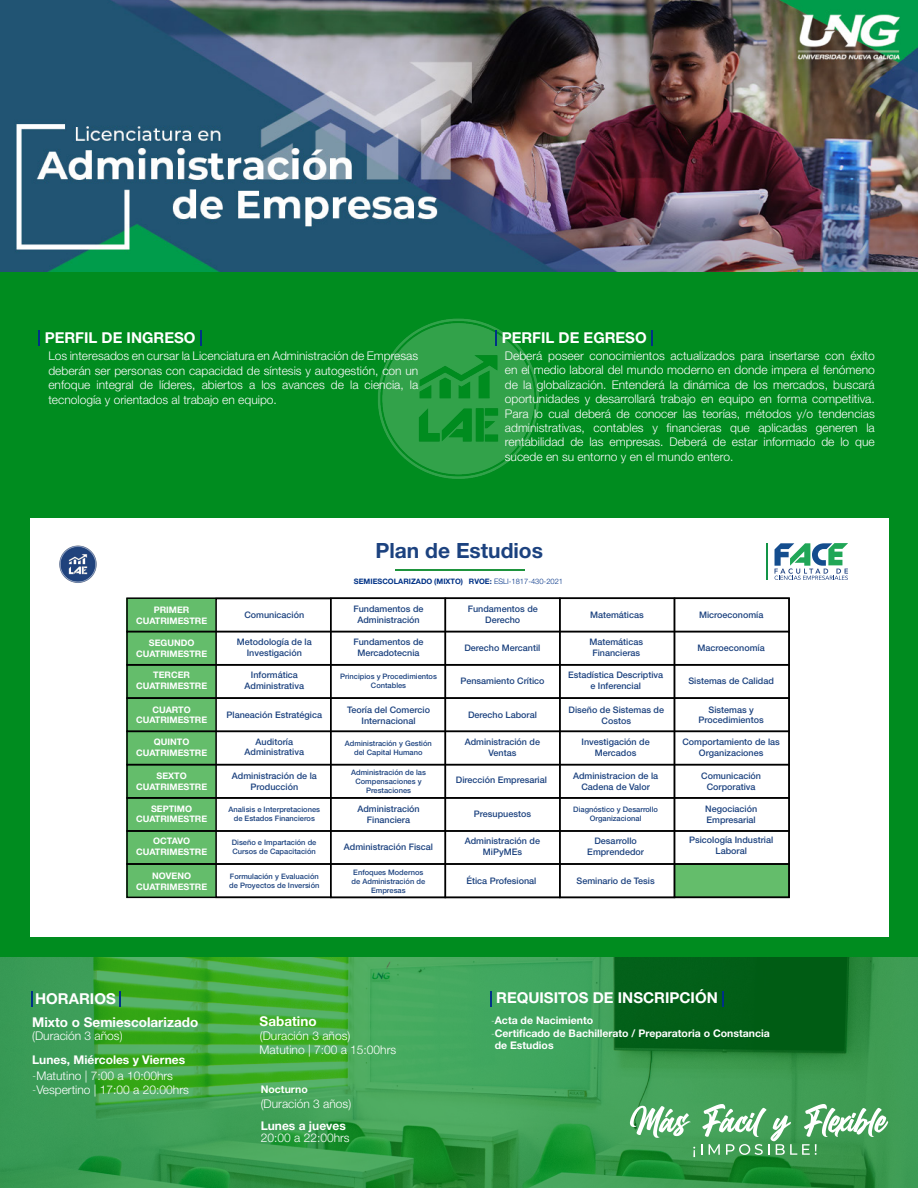
<style>
.page{position:relative;width:918px;height:1188px;background:#008c1f}
.page>*{position:absolute;margin:0;border:0;box-sizing:border-box;transform-origin:0 0}
.t1{font:700 21px "Helvetica Neue LT Std";color:#1c427f}
.t2{font:700 15px "Helvetica Neue LT Std";color:#fff}
.t3{font:700 13.5px "Helvetica Neue LT Std";color:#fff}
.t4{font:300 12px/14.4px "Helvetica Neue LT Std";color:#fcfcfc}
.t5{font:300 12px "Helvetica Neue LT Std";color:#fff}
.t6{font:700 12px "Helvetica Neue LT Std";color:#fff}
.t7{font:700 10.5px/12.6px "Helvetica Neue LT Std";color:#fff}
.t8{font:500 9px/10.8px "Helvetica Neue LT Std";color:#1c427f;text-align:center}
.t9{font:700 9px "Helvetica Neue LT Std";color:#fff}
.t10{font:500 7.5px/9px "Helvetica Neue LT Std";color:#1c427f;text-align:center}
.t11{font:700 7.5px "Helvetica Neue LT Std";color:#003286}
.t12{font:300 7.5px "Helvetica Neue LT Std";color:#003286}
.s1{font-weight:700}
.s2{font-weight:100}
</style>
<div class="page">
<svg style="left:0;top:957px;width:918px;height:231px;background:#369847"></svg>
<svg style="left:491px;top:991px;width:1px;height:16px"></svg>
<svg style="left:722px;top:991px;width:2px;height:16px"></svg>
<svg style="left:31px;top:991px;width:1px;height:16px"></svg>
<svg style="left:119px;top:991px;width:1px;height:16px"></svg>
<div style="left:30px;top:518px;width:858px;height:418px;background:#fff"></div>
<div style="left:126px;top:599px;width:89px;height:299px;background:#64bd6b"></div>
<div style="left:674px;top:864px;width:115px;height:33px;background:#64bd6b"></div>
<hr style="left:396px;top:570px;width:129px;height:1px;background:#1e943d">
<div style="left:126px;top:631px;width:664px;height:35px;border:2px solid #000"></div>
<div style="left:126px;top:664px;width:664px;height:35px;border:2px solid #000"></div>
<div style="left:126px;top:697px;width:664px;height:35px;border:2px solid #000"></div>
<div style="left:126px;top:731px;width:664px;height:34px;border:2px solid #000"></div>
<div style="left:126px;top:830px;width:664px;height:35px;border:2px solid #000"></div>
<div style="left:126px;top:764px;width:664px;height:35px;border:2px solid #000"></div>
<div style="left:126px;top:863px;width:664px;height:35px;border:2px solid #000"></div>
<div style="left:215px;top:598px;width:116px;height:300px;border:2px solid #000"></div>
<div style="left:330px;top:598px;width:116px;height:300px;border:2px solid #000"></div>
<div style="left:444px;top:598px;width:117px;height:300px;border:2px solid #000"></div>
<div style="left:559px;top:598px;width:116px;height:300px;border:2px solid #000"></div>
<div style="left:674px;top:598px;width:116px;height:300px;border:2px solid #000"></div>
<img style="left:59px;top:545px;width:38px;height:38px">
<hr style="left:766px;top:543px;width:1px;height:37px;background:#129447">
<svg style="left:775px;top:543px;width:73px;height:37px"></svg>
<img style="left:378px;top:318px;width:161px;height:161px">
<svg style="left:495px;top:330px;width:2px;height:16px"></svg>
<svg style="left:652px;top:330px;width:1px;height:16px"></svg>
<svg style="left:38px;top:330px;width:2px;height:16px"></svg>
<svg style="left:200px;top:330px;width:2px;height:16px"></svg>
<svg style="left:630px;top:1106px;width:61px;height:32px;background:#8ec79b"></svg>
<svg style="left:693px;top:1147px;width:2px;height:10px"></svg>
<svg style="left:701px;top:1104px;width:187px;height:51px;background:#6eb47d"></svg>
<img style="left:0;top:0;width:918px;height:271px">
<p class="t2" style="left:45px;top:328px;width:152px">PERFIL DE INGRESO</p>
<p class="t4" style="left:48px;top:349px;width:371px">Los interesados en cursar la Licenciatura en Administración de Empresas deberán ser personas con capacidad de síntesis y autogestión, con un</p>
<p class="t4" style="left:48px;top:377px;width:371px">enfoque integral de líderes, abiertos a los avances de la ciencia, la</p>
<p class="t4" style="left:48px;top:392px;width:230px">tecnología y orientados al trabajo en equipo.</p>
<p class="t2" style="left:502px;top:328px;width:147px">PERFIL DE EGRESO</p>
<p class="t4" style="left:505px;top:348px;width:371px;text-align:justify">Deberá poseer conocimientos actualizados para insertarse con éxito en el medio laboral del mundo moderno en donde impera el fenómeno de la globalización. Entenderá la dinámica de los mercados, buscará</p>
<p class="t4" style="left:505px;top:391px;width:371px">oportunidades y desarrollará trabajo en equipo en forma competitiva.<br>Para lo cual deberá de conocer las teorías, métodos y/o tendencias</p>
<p class="t4" style="left:505px;top:420px;width:371px">administrativas, contables y financieras que aplicadas generen la</p>
<p class="t4" style="left:505px;top:435px;width:371px">rentabilidad de las empresas. Deberá de estar informado de lo que</p>
<p class="t4" style="left:505px;top:449px;width:230px">sucede en su entorno y en el mundo entero.</p>
<p class="t1" style="left:376px;top:538px;width:169px">Plan de Estudios</p>
<p class="t9" style="left:154px;top:604px;width:37px">PRIMER</p>
<p class="t9" style="left:136px;top:615px;width:73px">CUATRIMESTRE</p>
<p class="t11" style="left:354px;top:576px;width:111px">SEMIESCOLARIZADO (MIXTO)</p>
<p class="t12" style="left:469px;top:576px;width:96px"><span class="s1">RVOE:</span> ESLI-1817-430-2021</p>
<p class="t8" style="left:244px;top:609px;width:61px">Comunicación</p>
<p class="t8" style="left:353px;top:604px;width:72px">Fundamentos de<br>Administración</p>
<p class="t8" style="left:468px;top:604px;width:72px">Fundamentos de<br>Derecho</p>
<p class="t8" style="left:590px;top:609px;width:55px">Matemáticas</p>
<p class="t8" style="left:699px;top:609px;width:66px">Microeconomía</p>
<p class="t9" style="left:149px;top:637px;width:47px">SEGUNDO</p>
<p class="t9" style="left:136px;top:648px;width:73px">CUATRIMESTRE</p>
<p class="t8" style="left:237px;top:636px;width:76px">Metodología de la<br>Investigación</p>
<p class="t8" style="left:353px;top:637px;width:72px">Fundamentos de<br>Mercadotecnia</p>
<p class="t8" style="left:464px;top:642px;width:78px">Derecho Mercantil</p>
<p class="t8" style="left:589px;top:637px;width:55px">Matemáticas<br>Financieras</p>
<p class="t8" style="left:698px;top:642px;width:69px">Macroeconomía</p>
<p class="t9" style="left:153px;top:670px;width:38px">TERCER</p>
<p class="t9" style="left:136px;top:680px;width:73px">CUATRIMESTRE</p>
<p class="t8" style="left:245px;top:670px;width:61px">Informática<br>Administrativa</p>
<p class="t10" style="left:340px;top:672px;width:98px">Principios y Procedimientos<br>Contables</p>
<p class="t8" style="left:460px;top:675px;width:86px">Pensamiento Crítico</p>
<p class="t8" style="left:568px;top:669px;width:97px">Estadística Descriptiva e Inferencial</p>
<p class="t8" style="left:688px;top:675px;width:87px">Sistemas de Calidad</p>
<p class="t9" style="left:152px;top:704px;width:40px">CUARTO</p>
<p class="t9" style="left:136px;top:715px;width:73px">CUATRIMESTRE</p>
<p class="t8" style="left:227px;top:709px;width:97px">Planeación Estratégica</p>
<p class="t8" style="left:347px;top:704px;width:84px">Teoría del Comercio<br>Internacional</p>
<p class="t8" style="left:468px;top:709px;width:70px">Derecho Laboral</p>
<p class="t8" style="left:569px;top:704px;width:97px">Diseño de Sistemas de<br>Costos</p>
<p class="t8" style="left:699px;top:704px;width:67px">Sistemas y<br>Procedimientos</p>
<p class="t9" style="left:154px;top:736px;width:37px">QUINTO</p>
<p class="t9" style="left:136px;top:747px;width:73px">CUATRIMESTRE</p>
<p class="t8" style="left:245px;top:736px;width:61px">Auditoría<br>Administrativa</p>
<p class="t10" style="left:345px;top:738px;width:88px">Administración y Gestión del Capital Humano</p>
<p class="t10" style="left:351px;top:768px;width:76px">Administración de las<br>Compensaciones y<br>Prestaciones</p>
<p class="t8" style="left:465px;top:736px;width:77px">Administración de<br>Ventas</p>
<p class="t8" style="left:456px;top:775px;width:93px">Dirección Empresarial</p>
<p class="t8" style="left:582px;top:736px;width:70px">Investigación de<br>Mercados</p>
<p class="t8" style="left:573px;top:770px;width:87px">Administracion de la<br>Cadena de Valor</p>
<p class="t8" style="left:682px;top:736px;width:99px">Comportamiento de las<br>Organizaciones</p>
<p class="t8" style="left:701px;top:770px;width:61px">Comunicación<br>Corporativa</p>
<p class="t9" style="left:157px;top:770px;width:32px">SEXTO</p>
<p class="t9" style="left:136px;top:781px;width:73px">CUATRIMESTRE</p>
<p class="t8" style="left:232px;top:770px;width:87px">Administración de la<br>Producción</p>
<p class="t9" style="left:151px;top:803px;width:42px">SEPTIMO</p>
<p class="t9" style="left:136px;top:814px;width:73px">CUATRIMESTRE</p>
<p class="t10" style="left:229px;top:804px;width:93px">Analisis e Interpretaciones de Estados Financieros</p>
<p class="t8" style="left:357px;top:803px;width:64px">Administración<br>Financiera</p>
<p class="t8" style="left:474px;top:808px;width:59px">Presupuestos</p>
<p class="t10" style="left:573px;top:805px;width:86px">Diagnóstico y Desarrollo<br>Organizacional</p>
<p class="t8" style="left:705px;top:803px;width:54px;text-align:left">Negociación<br>Empresarial</p>
<p class="t9" style="left:153px;top:836px;width:38px">OCTAVO</p>
<p class="t9" style="left:136px;top:846px;width:73px">CUATRIMESTRE</p>
<p class="t10" style="left:232px;top:837px;width:86px;text-align:left">Diseño e Impartación de<br>Cursos de Capacitación</p>
<p class="t8" style="left:344px;top:841px;width:91px">Administración Fiscal</p>
<p class="t8" style="left:465px;top:835px;width:77px">Administración de<br>MiPyMEs</p>
<p class="t8" style="left:587px;top:835px;width:58px">Desarrollo<br>Emprendedor</p>
<p class="t8" style="left:689px;top:835px;width:86px">Psicología Industrial<br>Laboral</p>
<p class="t9" style="left:152px;top:870px;width:40px">NOVENO</p>
<p class="t9" style="left:136px;top:881px;width:73px">CUATRIMESTRE</p>
<p class="t10" style="left:229px;top:872px;width:92px;text-align:left">Formulación y Evaluación de Proyectos de Inversión</p>
<p class="t8" style="left:466px;top:875px;width:72px">Ética Profesional</p>
<p class="t10" style="left:352px;top:867px;width:75px">Enfoques Modernos de Administración de<br>Empresas</p>
<p class="t8" style="left:577px;top:875px;width:80px">Seminario de Tesis</p>
<p class="t2" style="left:35px;top:989px;width:82px">HORARIOS</p>
<p class="t3" style="left:32px;top:1014px;width:168px">Mixto o Semiescolarizado</p>
<p class="t5" style="left:32px;top:1029px;width:92px">(Duración 3 años)</p>
<p class="t6" style="left:32px;top:1052px;width:155px">Lunes, Miércoles y Viernes</p>
<p class="t5" style="left:32px;top:1068px;width:142px"><span class="s2">-</span>Matutino | 7:00 a 10:00hrs</p>
<p class="t5" style="left:32px;top:1083px;width:158px"><span class="s2">-</span>Vespertino | 17:00 a 20:00hrs</p>
<p class="t3" style="left:260px;top:1013px;width:58px">Sabatino</p>
<p class="t5" style="left:260px;top:1029px;width:92px">(Duración 3 años)</p>
<p class="t5" style="left:260px;top:1043px;width:138px">Matutino | 7:00 a 15:00hrs</p>
<p class="t7" style="left:261px;top:1083px;width:49px">Nocturno</p>
<p class="t5" style="left:261px;top:1097px;width:92px">(Duración 3 años)</p>
<p class="t6" style="left:261px;top:1118px;width:87px">Lunes a jueves</p>
<p class="t5" style="left:261px;top:1131px;width:90px">20:00 a 22:00hrs</p>
<p class="t2" style="left:496px;top:989px;width:223px">REQUISITOS DE INSCRIPCIÓN</p>
<p class="t7" style="left:491px;top:1014px;width:104px"><span class="s2">-</span>Acta de Nacimiento</p>
<p class="t7" style="left:495px;top:1026px;width:277px;text-indent:-4px"><span class="s2">-</span>Certificado de Bachillerato / Preparatoria o Constancia de Estudios</p>
</div>
